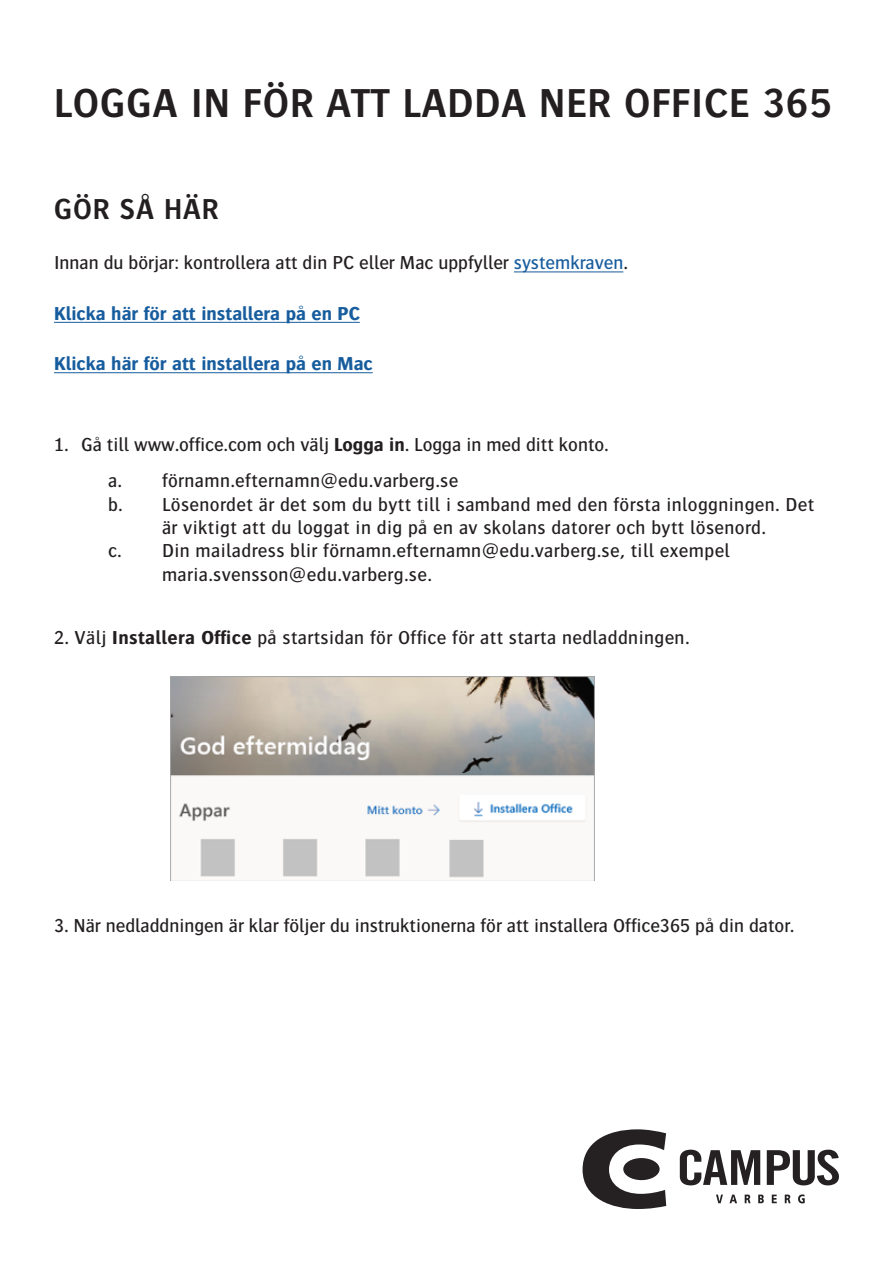
<style>
.page{position:relative;width:893px;height:1263px;background:#fff}
.page>*{position:absolute;margin:0;border:0;box-sizing:border-box;transform-origin:0 0}
.t1{font:600 42px "Bosis Std";letter-spacing:.02em;color:#231f20}
.t2{font:600 30px "Bosis Std";letter-spacing:.03em;color:#231f20}
.t3{font:500 19.5px/23.4px "Bosis Std";letter-spacing:.02em;color:#231f20;text-align:center}
.t4{font:500 19.5px "Bosis Std";color:#231f20}
.t5{font:700 19.5px "Bosis Std";color:#175d9e}
.s1{color:#175d9e}
.s2{font-weight:700}
</style>
<div class="page">
<hr style="left:514px;top:272px;width:109px;height:1px;background:#175d9e">
<hr style="left:54px;top:322px;width:306px;height:1px;background:#175d9e">
<hr style="left:54px;top:372px;width:319px;height:1px;background:#175d9e">
<img style="left:170px;top:676px;width:425px;height:204px">
<svg style="left:583px;top:1129px;width:83px;height:80px"></svg>
<svg style="left:680px;top:1150px;width:80px;height:35px"></svg>
<svg style="left:767px;top:1150px;width:72px;height:35px"></svg>
<div style="left:623px;top:1158px;width:37px;height:22px;background:#252122;border-radius:50%"></div>
<svg style="left:716px;top:1194px;width:7px;height:9px"></svg>
<svg style="left:729px;top:1194px;width:8px;height:9px"></svg>
<svg style="left:745px;top:1194px;width:5px;height:9px"></svg>
<svg style="left:758px;top:1194px;width:6px;height:9px"></svg>
<svg style="left:772px;top:1194px;width:5px;height:9px"></svg>
<svg style="left:785px;top:1194px;width:6px;height:9px"></svg>
<svg style="left:798px;top:1194px;width:7px;height:9px"></svg>
<p class="t1" style="left:54px;top:80px;width:779px">LOGGA IN FÖR ATT LADDA NER OFFICE 365</p>
<p class="t2" style="left:54px;top:193px;width:166px">GÖR SÅ HÄR</p>
<p class="t4" style="left:54px;top:252px;width:575px">Innan du börjar: kontrollera att din PC eller Mac uppfyller <span class="s1">systemkraven</span>.</p>
<p class="t5" style="left:54px;top:302px;width:307px">Klicka här för att installera på en PC</p>
<p class="t5" style="left:54px;top:353px;width:320px">Klicka här för att installera på en Mac</p>
<p class="t4" style="left:54px;top:434px;width:556px">1. Gå till www.office.com och välj <span class="s2">Logga in</span>. Logga in med ditt konto.</p>
<p class="t3" style="left:108px;top:469px;width:352px">a. förnamn.efternamn@edu.varberg.se</p>
<p class="t3" style="left:108px;top:492px;width:708px">b. Lösenordet är det som du bytt till i samband med den första inloggningen. Det är viktigt att du loggat in dig på en av skolans datorer och bytt lösenord.</p>
<p class="t3" style="left:108px;top:539px;width:623px">c. Din mailadress blir förnamn.efternamn@edu.varberg.se, till exempel</p>
<p class="t3" style="left:162px;top:562px;width:271px">maria.svensson@edu.varberg.se.</p>
<p class="t3" style="left:54px;top:625px;width:637px">2. Välj <span class="s2">Installera Office</span> på startsidan för Office för att starta nedladdningen.</p>
<p class="t4" style="left:54px;top:915px;width:742px">3. När nedladdningen är klar följer du instruktionerna för att installera Office365 på din dator.</p>
</div>
